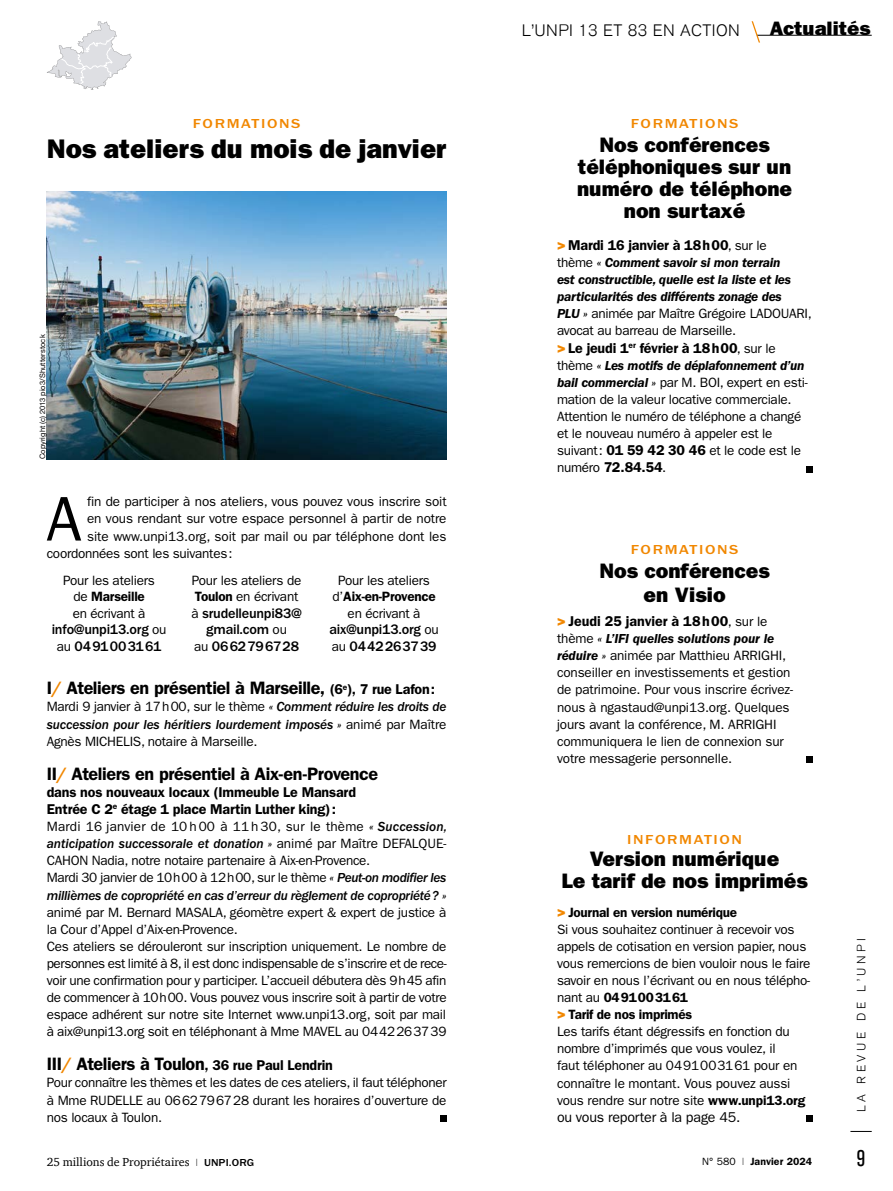
<style>
.page{position:relative;width:893px;height:1191px;background:#fff}
.page>*{position:absolute;margin:0;border:0;box-sizing:border-box;transform-origin:0 0}
.t1{font:63.3px "ITC Franklin Gothic Std";color:#000}
.t2{font:27px "ITC Franklin Gothic Std Hvy";color:#000}
.t3{font:condensed 22.5px "Akzidenz Grotesk BE";color:#000}
.t4{font:21px/21.8px "ITC Franklin Gothic Std Hvy";color:#000;text-align:center}
.t5{font:19.5px "ITC Franklin Gothic Std Hvy";color:#000;scale:1.05 1}
.t6{font:600 18px "ITC Franklin Gothic Std";letter-spacing:-.025em;color:#000}
.t7{font:300 16.5px "Akzidenz Grotesk BE";letter-spacing:.025em;color:#000}
.t8{font:600 14.25px/17.1px "ITC Franklin Gothic Std";letter-spacing:-.01em;color:#000}
.t9{font:500 14.25px/16.5px "ITC Franklin Gothic Std";letter-spacing:-.015em;color:#000;text-align:center}
.t10{font:14.25px "ITC Franklin Gothic Std";letter-spacing:-.015em;color:#000}
.t11{font:13.5px/17.1px "ITC Franklin Gothic Std";letter-spacing:-.02em;color:#000}
.t12{font:13.5px "ITC Franklin Gothic Std Med It";letter-spacing:-.01em;color:#000}
.t13{font:italic 600 13.5px/17.1px "ITC Franklin Gothic Std";letter-spacing:-.02em;color:#000}
.t14{font:13.5px "ITC Franklin Gothic Std";letter-spacing:.01em;color:#000}
.t15{font:500 13.5px "ITC Franklin Gothic Std";letter-spacing:.1em;color:#f18700;scale:1.2 1}
.t16{font:12px "Charter ITC";color:#000}
.t17{font:300 12px "Akzidenz Grotesk BE";letter-spacing:.3em;color:#000}
.t18{font:600 10.5px "ITC Franklin Gothic Std";letter-spacing:.01em;color:#000}
.t19{font:7.5px "Helvetica Neue LT Std";letter-spacing:.01em;color:#000}
.s1{font-weight:600}
.s2{font-weight:400;font-size:13.5px}
.s3{color:#f18700}
.s4{font-size:14.25px}
.s5{font-family:"ITC Franklin Gothic Std Med It"}
.s6{font-family:"ITC Franklin Gothic Std"}
.s7{font-family:"ITC Franklin Gothic Std";font-size:10.5px}
.s8{font-family:"ITC Franklin Gothic Std";font-weight:500;font-size:10.5px}
.s9{font-family:"ITC Franklin Gothic Std Hvy";font-weight:400;color:#f18700}
.s10{font-weight:400;font-style:normal}
.s11{font-weight:600;font-style:italic}
.s12{font-weight:600;font-size:14.25px}
.s13{font-family:"ITC Franklin Gothic Std Hvy";font-size:14.25px;color:#f18700}
.s14{font-weight:400}
</style>
<div class="page">
<svg style="left:850px;top:1131px;width:22px;height:1px"></svg>
<hr style="left:757px;top:35px;width:115px;height:1px;background:#000">
<svg style="left:752px;top:21px;width:8px;height:22px"></svg>
<svg style="left:47px;top:21px;width:85px;height:69px"></svg>
<svg style="left:806px;top:466px;width:6px;height:6px"></svg>
<svg style="left:806px;top:756px;width:6px;height:6px"></svg>
<svg style="left:806px;top:1115px;width:6px;height:6px"></svg>
<svg style="left:440px;top:1115px;width:6px;height:6px"></svg>
<img style="left:47px;top:191px;width:399px;height:268px">
<p class="t15" style="left:193px;top:116px;width:91px">FORMATIONS</p>
<h2 class="t2" style="left:47px;top:132px;width:401px">Nos ateliers du mois de janvier</h2>
<p class="t19" style="left:38px;top:459px;width:126px;rotate:-90deg">Copyright (c) 2013 pio3/Shutterstock</p>
<h1 class="t1" style="left:46px;top:483px;width:37px">A</h1>
<p class="t11" style="left:87px;top:493px;width:361px">fin de participer à nos ateliers, vous pouvez vous inscrire soit</p>
<p class="t11" style="left:87px;top:510px;width:361px">en vous rendant sur votre espace personnel à partir de notre</p>
<p class="t11" style="left:87px;top:527px;width:361px">site www.unpi13.org, soit par mail ou par téléphone dont les</p>
<p class="t11" style="left:47px;top:544px;width:187px">coordonnées sont les suivantes:</p>
<p class="t11" style="left:63px;top:572px;width:93px;line-height:16.5px;text-align:center">Pour les ateliers de <span class="s1">Marseille<br></span>en écrivant à</p>
<p class="t9" style="left:52px;top:621px;width:116px">info@unpi13.org <span class="s2">ou au</span> 0491003161</p>
<p class="t11" style="left:192px;top:572px;width:111px;line-height:16.5px">Pour les ateliers de<br><span class="s1">Toulon</span> en écrivant</p>
<p class="t9" style="left:192px;top:605px;width:112px"><span class="s2">à</span> srudelleunpi83@ gmail.com <span class="s2">ou<br>au</span> 0662796728</p>
<p class="t11" style="left:332px;top:572px;width:105px;line-height:16.5px;text-align:center">Pour les ateliers d’<span class="s1">Aix-en-Provence </span>en écrivant à</p>
<p class="t9" style="left:329px;top:621px;width:111px;text-align:left">aix@unpi13.org <span class="s2">ou au</span> 0442263739</p>
<h3 class="t6" style="left:47px;top:677px;width:390px">I<span class="s3">/</span> Ateliers en présentiel à Marseille, <span class="s4">(6</span><sup>e</sup><span class="s4">), 7 rue Lafon:</span></h3>
<p class="t11" style="left:47px;top:698px;width:401px">Mardi 9 janvier à 17h00, sur le thème <span class="s5">« Comment réduire les droits de</span></p>
<p class="t12" style="left:47px;top:716px;width:401px">succession pour les héritiers lourdement imposés » <span class="s6">animé par Maître</span></p>
<p class="t11" style="left:47px;top:732px;width:212px">Agnès MICHELIS, notaire à Marseille.</p>
<h3 class="t6" style="left:47px;top:763px;width:333px">II<span class="s3">/</span> Ateliers en présentiel à Aix-en-Provence</h3>
<p class="t8" style="left:47px;top:783px;width:311px">dans nos nouveaux locaux (Immeuble Le Mansard<br>Entrée C 2<sup>e</sup> étage 1 place Martin Luther king):</p>
<p class="t14" style="left:47px;top:818px;width:402px">Mardi 16 janvier de 10h00 à 11h30, sur le thème <span class="s5">« Succession,</span></p>
<p class="t12" style="left:47px;top:836px;width:401px">anticipation successorale et donation » <span class="s6">animé par Maître DEFALQUE-</span></p>
<p class="t11" style="left:47px;top:852px;width:401px">CAHON Nadia, notre notaire partenaire à Aix-en-Provence.<br>Mardi 30 janvier de 10h00 à 12h00, sur le thème <span class="s5">« Peut-on modifier les</span></p>
<p class="t12" style="left:47px;top:887px;width:401px">millièmes de copropriété en cas d’erreur du règlement de copropriété? »</p>
<p class="t11" style="left:47px;top:903px;width:401px">animé par M. Bernard MASALA, géomètre expert &amp; expert de justice à la Cour d’Appel d’Aix-en-Provence.<br>Ces ateliers se dérouleront sur inscription uniquement. Le nombre de personnes est limité à 8, il est donc indispensable de s’inscrire et de rece&shy;voir une confirmation pour y participer. L’accueil débutera dès 9h45 afin de commencer à 10h00. Vous pouvez vous inscrire soit à partir de votre espace adhérent sur notre site Internet www.unpi13.org, soit par mail à aix@unpi13.org soit en téléphonant à Mme MAVEL au 0442263739</p>
<h3 class="t6" style="left:47px;top:1053px;width:288px">III<span class="s3">/</span> Ateliers à Toulon<span class="s4">, 36 rue Paul Lendrin</span></h3>
<p class="t11" style="left:47px;top:1074px;width:402px;text-align:justify">Pour connaître les thèmes et les dates de ces ateliers, il faut téléphoner à Mme RUDELLE au 0662796728 durant les horaires d’ouverture de nos locaux à Toulon.</p>
<p class="t16" style="left:47px;top:1154px;width:209px">25 millions de Propriétaires <span class="s7">I</span> <span class="s8">UNPI.ORG</span></p>
<p class="t7" style="left:522px;top:21px;width:220px">L’UNPI 13 ET 83 EN ACTION</p>
<h3 class="t5" style="left:770px;top:17px;width:97px">Actualités</h3>
<p class="t15" style="left:631px;top:116px;width:91px">FORMATIONS</p>
<h3 class="t4" style="left:577px;top:134px;width:217px">Nos conférences téléphoniques sur un numéro de téléphone non surtaxé</h3>
<p class="t8" style="left:557px;top:236px;width:211px"><span class="s9">&gt;</span> Mardi 16 janvier à 18h00<span class="s2">, sur le</span></p>
<p class="t13" style="left:557px;top:254px;width:256px"><span class="s10">thème</span> « Comment savoir si mon terrain<br>est constructible, quelle est la liste et les particularités des différents zonage des<br>PLU » <span class="s10">animée par Maître Grégoire LADOUARI, avocat au barreau de Marseille.</span></p>
<p class="t8" style="left:557px;top:339px;width:220px"><span class="s9">&gt;</span> Le jeudi 1<sup>er</sup> février à 18h00<span class="s2">, sur le</span></p>
<p class="t11" style="left:557px;top:356px;width:252px">thème <span class="s11">« Les motifs de déplafonnement d’un bail commercial »</span> par M. BOI, expert en esti&shy;mation de la valeur locative commerciale.<br>Attention le numéro de téléphone a changé et le nouveau numéro à appeler est le suivant: <span class="s12">01 59 42 30 46</span> et le code est le</p>
<p class="t8" style="left:557px;top:459px;width:111px"><span class="s2">numéro</span> 72.84.54<span class="s2">.</span></p>
<p class="t15" style="left:631px;top:542px;width:91px">FORMATIONS</p>
<h3 class="t4" style="left:600px;top:559px;width:172px;line-height:23.9px">Nos conférences en Visio</h3>
<p class="t8" style="left:557px;top:612px;width:212px"><span class="s9">&gt;</span> Jeudi 25 janvier à 18h00<span class="s2">, sur le</span></p>
<p class="t11" style="left:557px;top:630px;width:238px">thème <span class="s11">« L’IFI quelles solutions pour le réduire</span> <span class="s5">»</span> animée par Matthieu ARRIGHI, conseiller en investissements et gestion de patrimoine. Pour vous inscrire écrivez&shy;nous à ngastaud@unpi13.org. Quelques jours avant la conférence, M. ARRIGHI communiquera le lien de connexion sur votre messagerie personnelle.</p>
<p class="t15" style="left:627px;top:832px;width:97px">INFORMATION</p>
<h3 class="t4" style="left:562px;top:848px;width:248px">Version numérique<br>Le tarif de nos imprimés</h3>
<p class="t11" style="left:557px;top:903px;width:255px"><span class="s13">&gt;</span> <span class="s1">Journal en version numérique<br></span>Si vous souhaitez continuer à recevoir vos appels de cotisation en version papier, nous vous remercions de bien vouloir nous le faire savoir en nous l’écrivant ou en nous télépho&shy;nant au <span class="s1">0491003161<br></span><span class="s13">&gt;</span> <span class="s1">Tarif de nos imprimés<br></span>Les tarifs étant dégressifs en fonction du nombre d’imprimés que vous voulez, il<br>faut téléphoner au 0491003161 pour en connaître le montant. Vous pouvez aussi vous rendre sur notre site <span class="s1">www.unpi13.org</span></p>
<p class="t10" style="left:557px;top:1108px;width:185px">ou vous reporter à la page 45.</p>
<p class="t17" style="left:854px;top:1112px;width:176px;rotate:-90deg">LA REVUE DE L’UNPI</p>
<p class="t18" style="left:702px;top:1155px;width:112px"><span class="s14">N° 580 I</span> Janvier 2024</p>
<h3 class="t3" style="left:857px;top:1146px;width:10px">9</h3>
</div>
